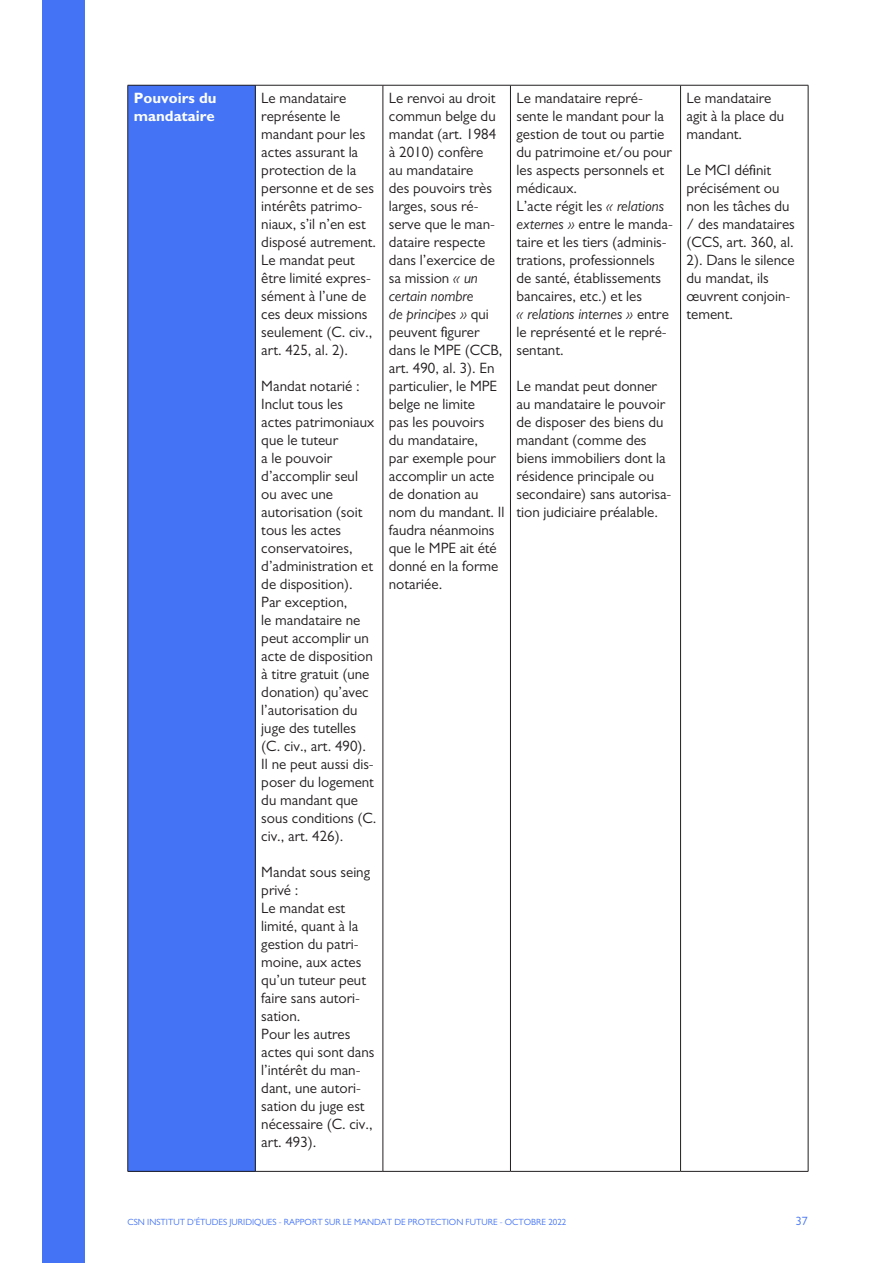
<style>
.page{position:relative;width:893px;height:1263px;background:#fff}
.page>*{position:absolute;margin:0;border:0;box-sizing:border-box;transform-origin:0 0}
.t1{font:15px/18px "Gill Sans";color:#231f20}
.t2{font:700 15px/18px "Gill Sans";color:#fff}
.t3{font:12px "Gill Sans";color:#4474f5}
.t4{font:9px "Gill Sans";color:#4474f5}
.s1{font-style:italic}
</style>
<div class="page">
<div style="left:43px;top:0;width:42px;height:1263px;background:#4474f5"></div>
<div style="left:128px;top:85px;width:127px;height:1086px;background:#4474f5"></div>
<hr style="left:128px;top:85px;width:127px;height:1px;background:#231f20">
<hr style="left:127px;top:85px;width:1px;height:1086px;background:#231f20">
<hr style="left:255px;top:85px;width:128px;height:1px;background:#231f20">
<hr style="left:255px;top:85px;width:1px;height:1086px;background:#231f20">
<hr style="left:383px;top:85px;width:127px;height:1px;background:#231f20">
<hr style="left:383px;top:85px;width:1px;height:1086px;background:#231f20">
<hr style="left:510px;top:85px;width:171px;height:1px;background:#231f20">
<hr style="left:510px;top:85px;width:1px;height:1086px;background:#231f20">
<hr style="left:681px;top:85px;width:127px;height:1px;background:#231f20">
<hr style="left:680px;top:85px;width:1px;height:1086px;background:#231f20">
<hr style="left:808px;top:85px;width:1px;height:1086px;background:#231f20">
<hr style="left:128px;top:1171px;width:127px;height:1px;background:#231f20">
<hr style="left:255px;top:1171px;width:128px;height:1px;background:#231f20">
<hr style="left:383px;top:1171px;width:127px;height:1px;background:#231f20">
<hr style="left:510px;top:1171px;width:171px;height:1px;background:#231f20">
<hr style="left:681px;top:1171px;width:127px;height:1px;background:#231f20">
<p class="t2" style="left:134px;top:89px;width:84px">Pouvoirs du mandataire</p>
<p class="t1" style="left:261px;top:89px;width:116px">Le mandataire représente le mandant pour les actes assurant la protection de la personne et de ses intérêts patrimo&shy;niaux, s’il n’en est disposé autrement.<br>Le mandat peut être limité expres&shy;sément à l’une de ces deux missions seulement (C. civ., art. 425, al. 2).</p>
<p class="t1" style="left:261px;top:377px;width:117px">Mandat notarié :<br>Inclut tous les actes patrimoniaux que le tuteur<br>a le pouvoir d’accomplir seul ou avec une autorisation (soit tous les actes conservatoires, d’administration et de disposition).<br>Par exception,<br>le mandataire ne peut accomplir un acte de disposition à titre gratuit (une donation) qu’avec l’autorisation du juge des tutelles (C. civ., art. 490).<br>Il ne peut aussi dis&shy;poser du logement du mandant que sous conditions (C. civ., art. 426).</p>
<p class="t1" style="left:261px;top:863px;width:115px">Mandat sous seing privé :<br>Le mandat est limité, quant à la gestion du patri&shy;moine, aux actes qu’un tuteur peut faire sans autori&shy;sation.<br>Pour les autres actes qui sont dans l’intérêt du man&shy;dant, une autori&shy;sation du juge est nécessaire (C. civ., art. 493).</p>
<p class="t1" style="left:389px;top:89px;width:117px">Le renvoi au droit commun belge du mandat (art. 1984 à 2010) confère<br>au mandataire<br>des pouvoirs très larges, sous ré&shy;serve que le man&shy;dataire respecte dans l’exercice de sa mission <span class="s1">« un certain nombre<br>de principes »</span> qui peuvent figurer dans le MPE (CCB, art. 490, al. 3). En particulier, le MPE belge ne limite<br>pas les pouvoirs<br>du mandataire,<br>par exemple pour accomplir un acte de donation au nom du mandant. Il faudra néanmoins que le MPE ait été donné en la forme notariée.</p>
<p class="t1" style="left:516px;top:89px;width:158px">Le mandataire repré&shy;sente le mandant pour la gestion de tout ou partie du patrimoine et/ou pour les aspects personnels et médicaux.<br>L’acte régit les <span class="s1">« relations externes »</span> entre le manda&shy;taire et les tiers (adminis&shy;trations, professionnels de santé, établissements bancaires, etc.) et les<br><span class="s1">« relations internes »</span> entre le représenté et le repré&shy;sentant.</p>
<p class="t1" style="left:516px;top:377px;width:156px">Le mandat peut donner au mandataire le pouvoir de disposer des biens du mandant (comme des biens immobiliers dont la résidence principale ou secondaire) sans autorisa&shy;tion judiciaire préalable.</p>
<p class="t1" style="left:687px;top:89px;width:99px">Le mandataire agit à la place du mandant.</p>
<p class="t1" style="left:687px;top:161px;width:110px">Le MCI définit précisément ou non les tâches du / des mandataires (CCS, art. 360, al.<br>2). Dans le silence du mandat, ils œuvrent conjoin&shy;tement.</p>
<p class="t4" style="left:128px;top:1217px;width:440px">CSN INSTITUT D'ÉTUDES JURIDIQUES - RAPPORT SUR LE MANDAT DE PROTECTION FUTURE - OCTOBRE 2022</p>
<p class="t3" style="left:796px;top:1214px;width:13px">37</p>
</div>
